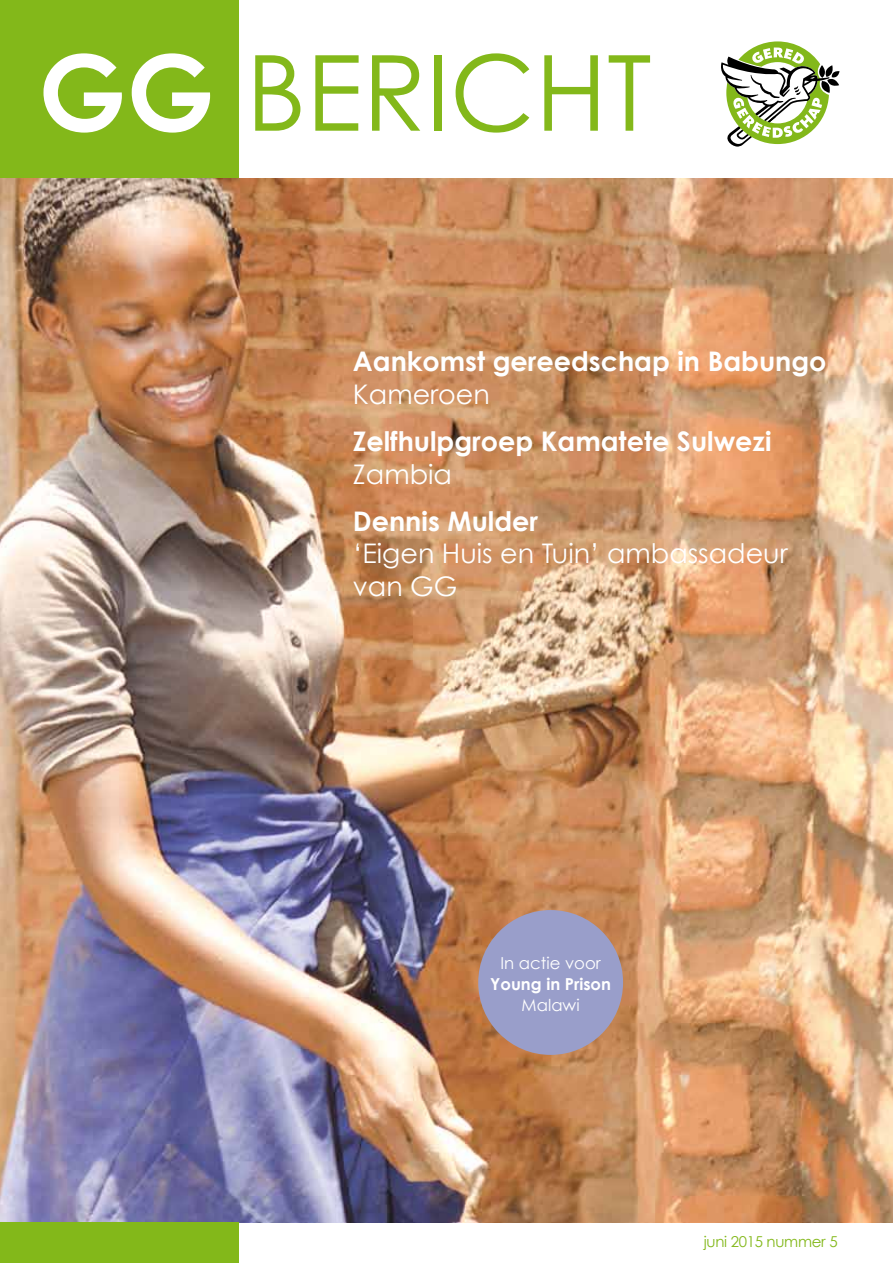
<style>
.page{position:relative;width:893px;height:1263px;background:#fff}
.page>*{position:absolute;margin:0;border:0;box-sizing:border-box;transform-origin:0 0}
.t1{font:105px "Century Gothic";color:#83b81a}
.t2{font:700 27px "Century Gothic";color:#fff}
.t3{font:27px/32.4px "Century Gothic";color:#fff}
.t4{font:16.5px "Century Gothic";color:#fff}
.t5{font:700 16.5px "Century Gothic";color:#fff}
.t6{font:15px "Century Gothic";letter-spacing:-.02em;color:#83b81a}
.s1{font-weight:700;color:#fff}
</style>
<div class="page">
<div style="left:0;top:0;width:238px;height:179px;background:#83b81a"></div>
<img style="left:0;top:179px;width:893px;height:1043px">
<svg style="left:721px;top:41px;width:118px;height:106px"></svg>
<div style="left:0;top:1222px;width:238px;height:41px;background:#83b81a"></div>
<div style="left:478px;top:910px;width:145px;height:145px;background:#999eca;border-radius:50%"></div>
<h1 class="t1" style="left:38px;top:29px;width:615px"><span class="s1">GG</span> BERICHT</h1>
<p class="t2" style="left:353px;top:344px;width:475px">Aankomst gereedschap in Babungo</p>
<p class="t3" style="left:353px;top:377px;width:138px">Kameroen</p>
<p class="t2" style="left:353px;top:424px;width:420px">Zelfhulpgroep Kamatete Sulwezi</p>
<p class="t3" style="left:353px;top:457px;width:100px">Zambia</p>
<p class="t2" style="left:353px;top:504px;width:187px">Dennis Mulder</p>
<p class="t3" style="left:353px;top:537px;width:436px">‘Eigen Huis en Tuin’ ambassadeur van GG</p>
<p class="t4" style="left:501px;top:953px;width:102px">In actie voor</p>
<p class="t5" style="left:490px;top:973px;width:122px">Young in Prison</p>
<p class="t4" style="left:522px;top:995px;width:60px">Malawi</p>
<p class="t6" style="left:704px;top:1232px;width:135px">juni 2015 nummer 5</p>
</div>
